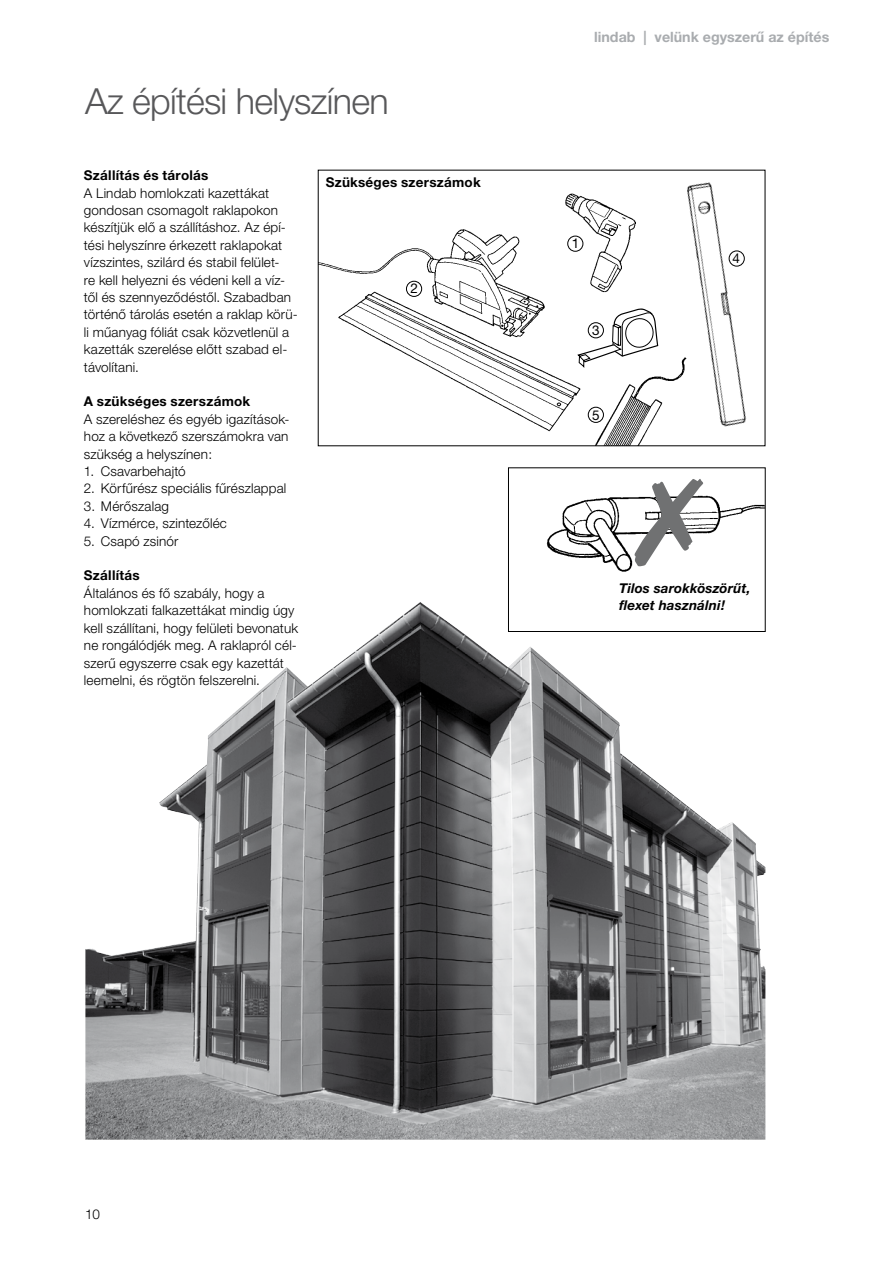
<style>
.page{position:relative;width:893px;height:1263px;background:#fff}
.page>*{position:absolute;margin:0;border:0;box-sizing:border-box;transform-origin:0 0}
.t1{font:300 36px "Helvetica Neue CE";letter-spacing:-.02em;color:#58585a}
.t2{font:700 14.25px "Helvetica Neue LT Pro";color:#a9acaf}
.t3{font:300 13.5px/17.4px "Helvetica Neue CE";letter-spacing:.01em;color:#000}
.t4{font:700 13.5px "Helvetica Neue CE";letter-spacing:.02em;color:#000}
.t5{font:italic 700 13.5px/17.4px "Helvetica Neue CE";letter-spacing:.01em;color:#000}
.t6{font:13.5px "Helvetica Neue CE";color:#000}
</style>
<div class="page">
<img style="left:85px;top:602px;width:680px;height:538px">
<img style="left:546px;top:495px;width:218px;height:77px">
<div style="left:508px;top:467px;width:258px;height:165px;border:1px solid #000"></div>
<img style="left:687px;top:182px;width:60px;height:245px">
<img style="left:319px;top:229px;width:261px;height:203px">
<img style="left:590px;top:355px;width:99px;height:90px">
<img style="left:561px;top:193px;width:75px;height:109px">
<div style="left:567px;top:236px;width:16px;height:16px;border:1px solid #000;border-radius:50%"></div>
<div style="left:406px;top:281px;width:16px;height:16px;border:1px solid #000;border-radius:50%"></div>
<div style="left:588px;top:407px;width:16px;height:16px;border:1px solid #000;border-radius:50%"></div>
<div style="left:729px;top:251px;width:16px;height:15px;border:1px solid #000;border-radius:50%"></div>
<svg style="left:576px;top:308px;width:82px;height:60px"></svg>
<svg style="left:635px;top:495px;width:68px;height:71px"></svg>
<h1 class="t1" style="left:85px;top:79px;width:305px">Az építési helyszínen</h1>
<p class="t4" style="left:84px;top:167px;width:126px">Szállítás és tárolás</p>
<p class="t3" style="left:84px;top:184px;width:215px">A Lindab homlokzati kazettákat gondosan csomagolt raklapokon készítjük elő a szállításhoz. Az épí&shy;tési helyszínre érkezett raklapokat vízszintes, szilárd és stabil felület-<br>re kell helyezni és védeni kell a víz&shy;től és szennyeződéstől. Szabadban történő tárolás esetén a raklap körü&shy;li műanyag fóliát csak közvetlenül a kazetták szerelése előtt szabad el&shy;távolítani.</p>
<p class="t4" style="left:84px;top:393px;width:168px">A szükséges szerszámok</p>
<p class="t3" style="left:84px;top:410px;width:207px;text-align:justify">A szereléshez és egyéb igazítások&shy;hoz a következő szerszámokra van szükség a helyszínen:</p>
<p class="t3" style="left:84px;top:462px;width:103px">1. Csavarbehajtó</p>
<p class="t3" style="left:84px;top:480px;width:204px">2. Körfűrész speciális fűrészlappal</p>
<p class="t3" style="left:84px;top:497px;width:87px">3. Mérőszalag</p>
<p class="t3" style="left:84px;top:515px;width:144px">4. Vízmérce, szintezőléc</p>
<p class="t3" style="left:84px;top:532px;width:96px">5. Csapó zsinór</p>
<p class="t4" style="left:84px;top:567px;width:57px">Szállítás</p>
<p class="t3" style="left:84px;top:584px;width:216px">Általános és fő szabály, hogy a homlokzati falkazettákat mindig úgy kell szállítani, hogy felületi bevonatuk ne rongálódjék meg. A raklapról cél&shy;szerű egyszerre csak egy kazettát leemelni, és rögtön felszerelni.</p>
<p class="t4" style="left:326px;top:174px;width:156px">Szükséges szerszámok</p>
<p class="t6" style="left:410px;top:280px;width:9px">2</p>
<p class="t2" style="left:594px;top:28px;width:237px">lindab | velünk egyszerű az építés</p>
<p class="t6" style="left:572px;top:235px;width:9px">1</p>
<p class="t6" style="left:592px;top:322px;width:9px">3</p>
<p class="t6" style="left:592px;top:407px;width:9px">5</p>
<p class="t6" style="left:732px;top:250px;width:9px">4</p>
<p class="t5" style="left:619px;top:579px;width:133px">Tilos sarokköszörűt, flexet használni!</p>
<p class="t3" style="left:85px;top:1205px;width:17px">10</p>
</div>
